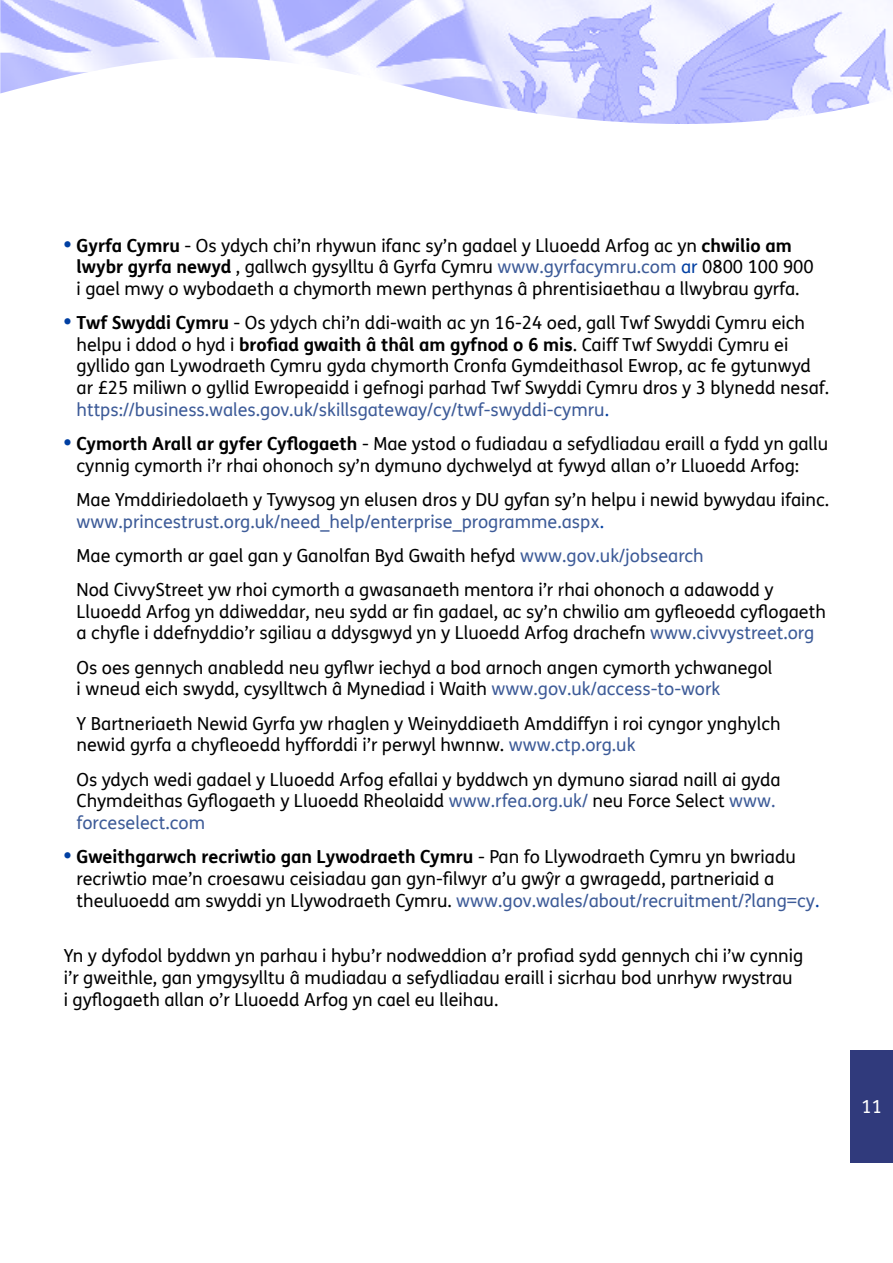
<style>
.page{position:relative;width:893px;height:1263px;background:#fff}
.page>*{position:absolute;margin:0;border:0;box-sizing:border-box;transform-origin:0 0}
.indented_body{font:18px/21.6px "FS Me";color:#000}
.Body_text{font:18px/21.6px "FS Me";color:#000}
.indented_body-2{font:18px "FS Me";color:#3d5b98}
.t1{font:18px "FS Me";color:#fff}
.s1{font-weight:800;font-size:21px;color:#003fa2}
.s2{font-weight:700}
.s3{color:#3d5b98}
.s4{color:#003fa2}
</style>
<div class="page">
<div style="left:850px;top:1050px;width:43px;height:113px;background:#303a7c"></div>
<img style="left:0;top:0;width:893px;height:124px">
<p class="indented_body" style="left:77px;top:234px;width:739px;text-indent:-13px"><span class="s1">•</span> <span class="s2">Gyrfa Cymru</span> - Os ydych chi’n rhywun ifanc sy’n gadael y Lluoedd Arfog ac yn <span class="s2">chwilio am lwybr gyrfa newyd</span> , gallwch gysylltu â Gyrfa Cymru <span class="s3">www.gyrfacymru.com</span> <span class="s4">ar</span> 0800 100 900 i gael mwy o wybodaeth a chymorth mewn perthynas â phrentisiaethau a llwybrau gyrfa.</p>
<p class="indented_body" style="left:77px;top:312px;width:754px;text-indent:-13px"><span class="s1">•</span> <span class="s2">Twf Swyddi Cymru</span> - Os ydych chi’n ddi-waith ac yn 16-24 oed, gall Twf Swyddi Cymru eich helpu i ddod o hyd i <span class="s2">brofiad gwaith â thâl am gyfnod o 6 mis</span>. Caiff Twf Swyddi Cymru ei gyllido gan Lywodraeth Cymru gyda chymorth Cronfa Gymdeithasol Ewrop, ac fe gytunwyd ar £25 miliwn o gyllid Ewropeaidd i gefnogi parhad Twf Swyddi Cymru dros y 3 blynedd nesaf.</p>
<p class="indented_body-2" style="left:77px;top:397px;width:534px">https://business.wales.gov.uk/skillsgateway/cy/twf-swyddi-cymru<span class="s4">.</span></p>
<p class="indented_body" style="left:77px;top:432px;width:753px;text-indent:-13px"><span class="s1">•</span> <span class="s2">Cymorth Arall ar gyfer Cyflogaeth</span> - Mae ystod o fudiadau a sefydliadau eraill a fydd yn gallu cynnig cymorth i’r rhai ohonoch sy’n dymuno dychwelyd at fywyd allan o’r Lluoedd Arfog:</p>
<p class="indented_body" style="left:77px;top:488px;width:754px">Mae Ymddiriedolaeth y Tywysog yn elusen dros y DU gyfan sy’n helpu i newid bywydau ifainc. <span class="s3">www.princestrust.org.uk/need_help/enterprise_programme.aspx</span><span class="s4">.</span></p>
<p class="indented_body" style="left:77px;top:544px;width:629px">Mae cymorth ar gael gan y Ganolfan Byd Gwaith hefyd <span class="s3">www.gov.uk/jobsearch</span></p>
<p class="indented_body" style="left:77px;top:579px;width:751px">Nod CivvyStreet yw rhoi cymorth a gwasanaeth mentora i’r rhai ohonoch a adawodd y<br>Lluoedd Arfog yn ddiweddar, neu sydd ar fin gadael, ac sy’n chwilio am gyfleoedd cyflogaeth a chyfle i ddefnyddio’r sgiliau a ddysgwyd yn y Lluoedd Arfog drachefn <span class="s3">www.civvystreet.org</span></p>
<p class="indented_body" style="left:77px;top:656px;width:697px">Os oes gennych anabledd neu gyflwr iechyd a bod arnoch angen cymorth ychwanegol i wneud eich swydd, cysylltwch â Mynediad i Waith <span class="s3">www.gov.uk/access-to-work</span></p>
<p class="indented_body" style="left:77px;top:712px;width:706px">Y Bartneriaeth Newid Gyrfa yw rhaglen y Weinyddiaeth Amddiffyn i roi cyngor ynghylch newid gyrfa a chyfleoedd hyfforddi i’r perwyl hwnnw. <span class="s3">www.ctp.org.uk</span></p>
<p class="indented_body" style="left:77px;top:768px;width:706px">Os ydych wedi gadael y Lluoedd Arfog efallai y byddwch yn dymuno siarad naill ai gyda<br>Chymdeithas Gyflogaeth y Lluoedd Rheolaidd <span class="s3">www.rfea.org.uk/</span> neu Force Select <span class="s3">www. forceselect.com</span></p>
<p class="indented_body" style="left:77px;top:846px;width:744px;text-indent:-13px"><span class="s1">•</span> <span class="s2">Gweithgarwch recriwtio gan Lywodraeth Cymru</span> - Pan fo Llywodraeth Cymru yn bwriadu recriwtio mae’n croesawu ceisiadau gan gyn-filwyr a’u gwŷr a gwragedd, partneriaid a theuluoedd am swyddi yn Llywodraeth Cymru. <span class="s3">www.gov.wales/about/recruitment/?lang=cy</span><span class="s4">.</span></p>
<p class="Body_text" style="left:64px;top:945px;width:741px">Yn y dyfodol byddwn yn parhau i hybu’r nodweddion a’r profiad sydd gennych chi i’w cynnig i’r gweithle, gan ymgysylltu â mudiadau a sefydliadau eraill i sicrhau bod unrhyw rwystrau<br>i gyflogaeth allan o’r Lluoedd Arfog yn cael eu lleihau.</p>
<p class="t1" style="left:861px;top:1095px;width:22px">11</p>
</div>
